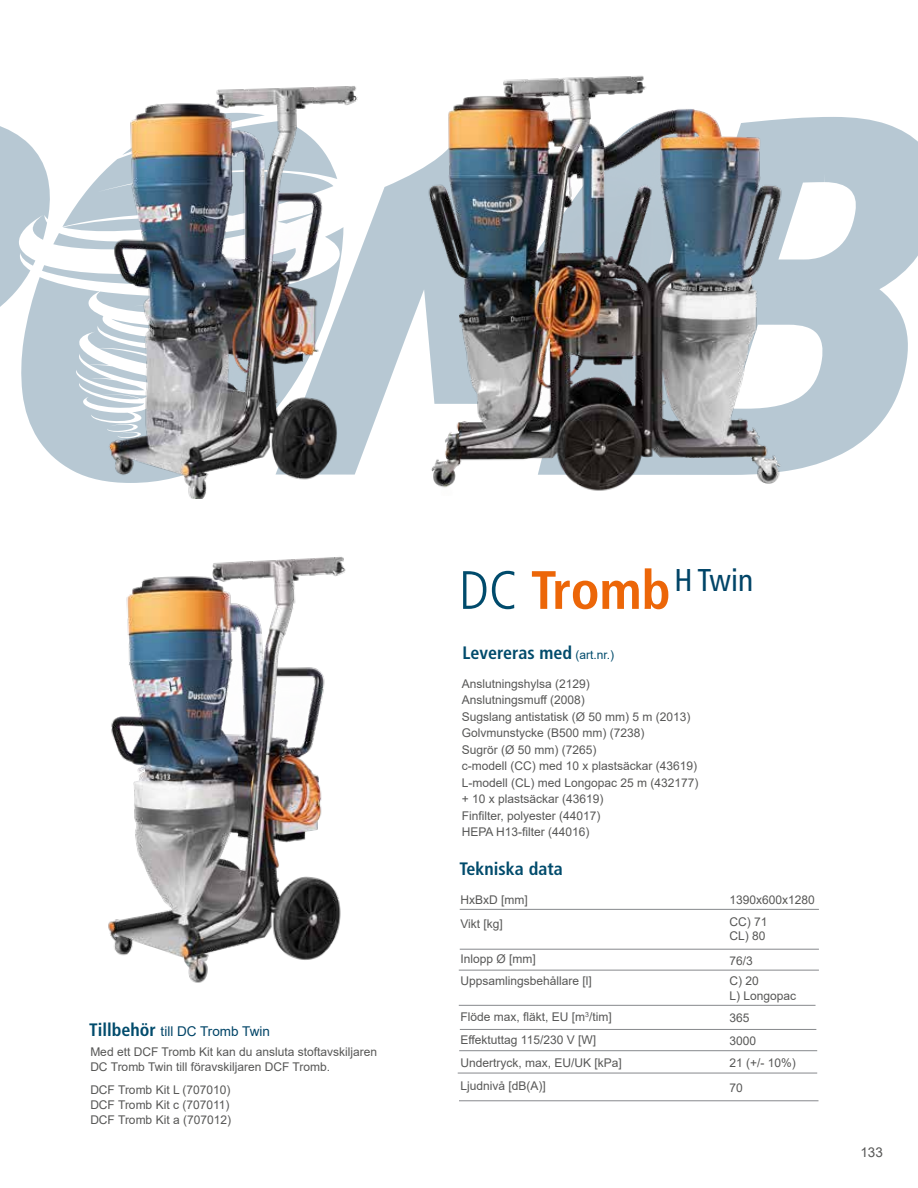
<style>
.page{position:relative;width:918px;height:1188px;background:#fff}
.page>*{position:absolute;margin:0;border:0;box-sizing:border-box;transform-origin:0 0}
.t1{font:700 condensed 54px "Frutiger LT Pro";letter-spacing:-.005em;color:#ec6608}
.t2{font:700 condensed 18px "Frutiger LT Pro";color:#004b6c}
.t3{font:13.5px "Arial";color:#004467}
.t4{font:13.5px "Arial";color:#575756}
.t5{font:12px/16.5px "Arial";color:#575756}
.s1{font-family:"Frutiger LT Pro";font-weight:700;font-stretch:condensed;font-size:18px;color:#004b6c}
.s2{font-weight:300;color:#004b6c}
.s3{font-family:"Arial";font-weight:400;font-stretch:normal;font-size:12px}
</style>
<div class="page">
<svg style="left:0;top:126px;width:44px;height:321px"></svg>
<svg style="left:367px;top:184px;width:25px;height:257px;fill:#b7c8d3"></svg>
<svg style="left:804px;top:117px;width:114px;height:351px;fill:#b7c8d3"></svg>
<img style="left:44px;top:86px;width:323px;height:413px">
<img style="left:108px;top:557px;width:238px;height:426px">
<img style="left:392px;top:75px;width:412px;height:416px">
<hr style="left:460px;top:909px;width:359px;height:1px;background:#86888c">
<hr style="left:460px;top:949px;width:359px;height:1px;background:#86888c">
<hr style="left:458px;top:1073px;width:359px;height:1px;background:#86888c">
<hr style="left:459px;top:1005px;width:357px;height:1px;background:#86888c">
<hr style="left:459px;top:970px;width:360px;height:1px;background:#86888c">
<hr style="left:460px;top:1029px;width:356px;height:1px;background:#86888c">
<hr style="left:459px;top:1050px;width:358px;height:1px;background:#86888c">
<hr style="left:459px;top:1100px;width:360px;height:1px;background:#86888c">
<p class="t3" style="left:89px;top:1022px;width:182px"><span class="s1">Tillbehör</span> till DC Tromb Twin</p>
<p class="t5" style="left:90px;top:1045px;width:288px;line-height:14.4px">Med ett DCF Tromb Kit kan du ansluta stoftavskiljaren<br>DC Tromb Twin till föravskiljaren DCF Tromb.</p>
<p class="t5" style="left:90px;top:1083px;width:142px;line-height:15px">DCF Tromb Kit L (707010)<br>DCF Tromb Kit c (707011)<br>DCF Tromb Kit a (707012)</p>
<h1 class="t1" style="left:459px;top:558px;width:296px"><span class="s2">DC</span> Tromb<sup>H</sup> <sup>Twin</sup></h1>
<h2 class="t2" style="left:463px;top:642px;width:153px">Levereras med <span class="s3">(art.nr.)</span></h2>
<p class="t5" style="left:462px;top:675px;width:238px">Anslutningshylsa (2129)<br>Anslutningsmuff (2008)<br>Sugslang antistatisk (Ø 50 mm) 5 m (2013)<br>Golvmunstycke (B500 mm) (7238)<br>Sugrör (Ø 50 mm) (7265)<br>c-modell (CC) med 10 x plastsäckar (43619)<br>L-modell (CL) med Longopac 25 m (432177) + 10 x plastsäckar (43619)<br>Finfilter, polyester (44017)<br>HEPA H13-filter (44016)</p>
<h2 class="t2" style="left:460px;top:858px;width:105px">Tekniska data</h2>
<p class="t5" style="left:461px;top:887px;width:69px;line-height:24.3px">HxBxD [mm]<br>Vikt [kg]</p>
<p class="t5" style="left:461px;top:947px;width:133px;line-height:22.6px">Inlopp Ø [mm]<br>Uppsamlingsbehållare [l]</p>
<p class="t5" style="left:461px;top:1005px;width:163px;line-height:23.2px">Flöde max, fläkt, EU [m<sup>3</sup>/tim]<br>Effektuttag 115/230 V [W]<br>Undertryck, max, EU/UK [kPa]<br>Ljudnivå [dB(A)]</p>
<p class="t5" style="left:730px;top:889px;width:87px;line-height:21.9px">1390x600x1280<br>CC) 71</p>
<p class="t5" style="left:730px;top:923px;width:38px;line-height:24.9px">CL) 80<br>76/3</p>
<p class="t5" style="left:730px;top:974px;width:68px;line-height:14.4px">C) 20<br>L) Longopac</p>
<p class="t5" style="left:730px;top:1006px;width:28px;line-height:23.4px">365<br>3000</p>
<p class="t5" style="left:730px;top:1050px;width:68px;line-height:24.9px">21 (+/- 10%)<br>70</p>
<p class="t4" style="left:860px;top:1143px;width:24px">133</p>
</div>
